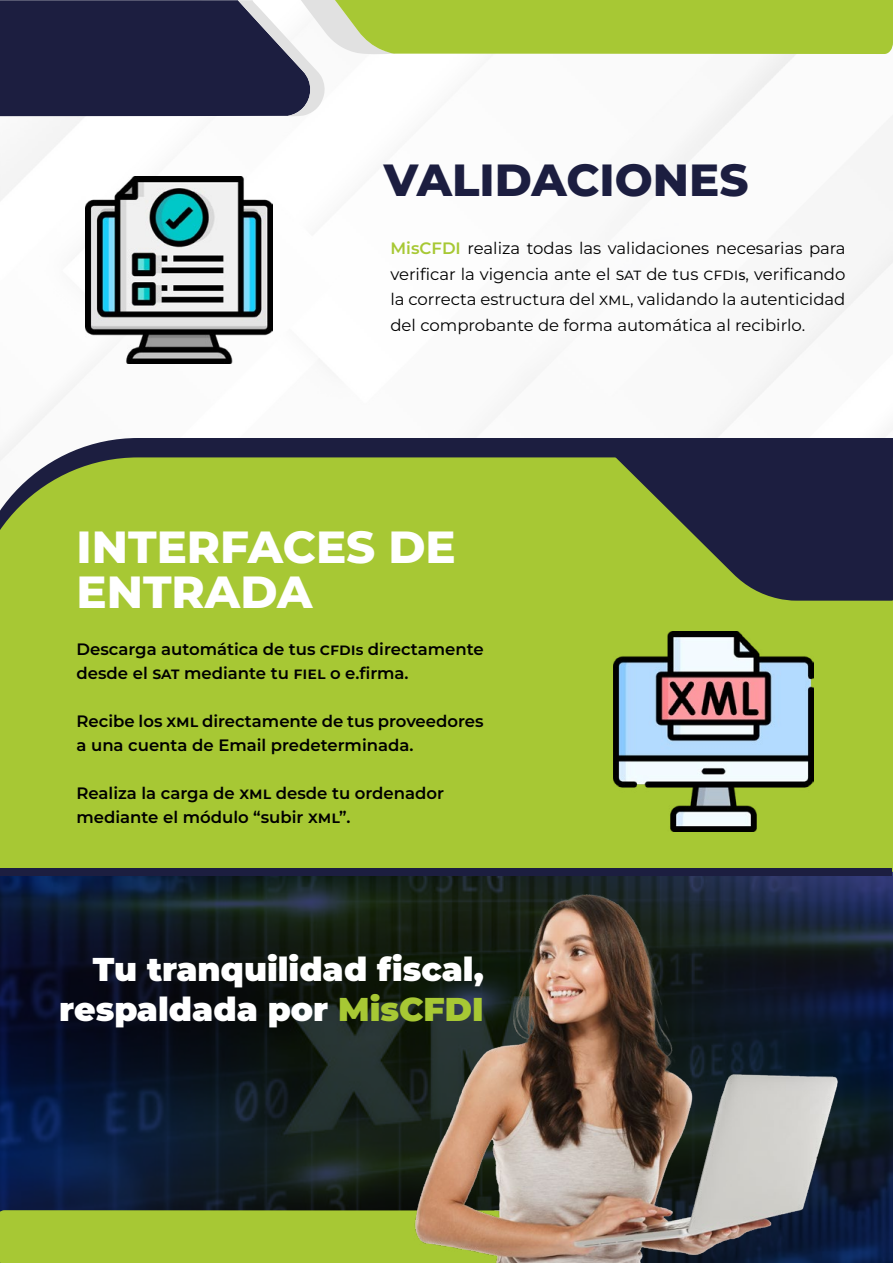
<style>
.page{position:relative;width:893px;height:1263px;background:#fff}
.page>*{position:absolute;margin:0;border:0;box-sizing:border-box;transform-origin:0 0}
.t1{font:800 45px/45px "Montserrat";color:#fff}
.t2{font:800 45px "Montserrat";color:#1c1e40}
.t3{font:900 33px/40.5px "Montserrat";color:#fff;text-align:right}
.t4{font:600 16.5px/24px "Montserrat";color:#000}
.t5{font:16.5px/25.5px "Montserrat";color:#000;text-align:justify}
.s1{font-weight:600;color:#a7c834}
.s2{font-weight:500;font-size:13.5px}
.s3{font-size:15px}
.s4{color:#a7c834}
</style>
<div class="page">
<img style="left:0;top:117px;width:893px;height:321px">
<img style="left:0;top:872px;width:893px;height:391px">
<svg style="left:0;top:438px;width:596px;height:19px;background:#3b3d5a"></svg>
<div style="left:0;top:457px;width:893px;height:415px;background:#a7c834"></div>
<img style="left:85px;top:176px;width:187px;height:188px">
<svg style="left:596px;top:438px;width:297px;height:163px;background:#434d3c"></svg>
<img style="left:613px;top:631px;width:201px;height:201px">
<div style="left:1px;top:868px;width:891px;height:7px;background:#1c1e40"></div>
<div style="left:0;top:1209px;width:319px;height:54px;background:#a7c834"></div>
<img style="left:319px;top:864px;width:568px;height:399px">
<svg style="left:0;top:0;width:893px;height:117px"></svg>
<h1 class="t2" style="left:384px;top:147px;width:366px">VALIDACIONES</h1>
<p class="t5" style="left:390px;top:235px;width:456px"><span class="s1">MisCFDI</span> realiza todas las validaciones necesarias para verificar la vigencia ante el SAT de tus CFDI<span class="s2">s</span>, verificando la correcta estructura del XML, validando la autenticidad del comprobante de forma automática al recibirlo.</p>
<h1 class="t1" style="left:77px;top:522px;width:381px">INTERFACES DE<br>ENTRADA</h1>
<p class="t4" style="left:77px;top:637px;width:409px">Descarga automática de tus CFDI<span class="s3">s</span> directamente desde el SAT mediante tu FIEL o e.firma.</p>
<p class="t4" style="left:77px;top:709px;width:409px">Recibe los XML directamente de tus proveedores a una cuenta de Email predeterminada.</p>
<p class="t4" style="left:77px;top:781px;width:369px">Realiza la carga de XML desde tu ordenador mediante el módulo “subir XML”.</p>
<h2 class="t3" style="left:59px;top:946px;width:426px">Tu tranquilidad fiscal, respaldada por <span class="s4">MisCFDI</span></h2>
</div>
